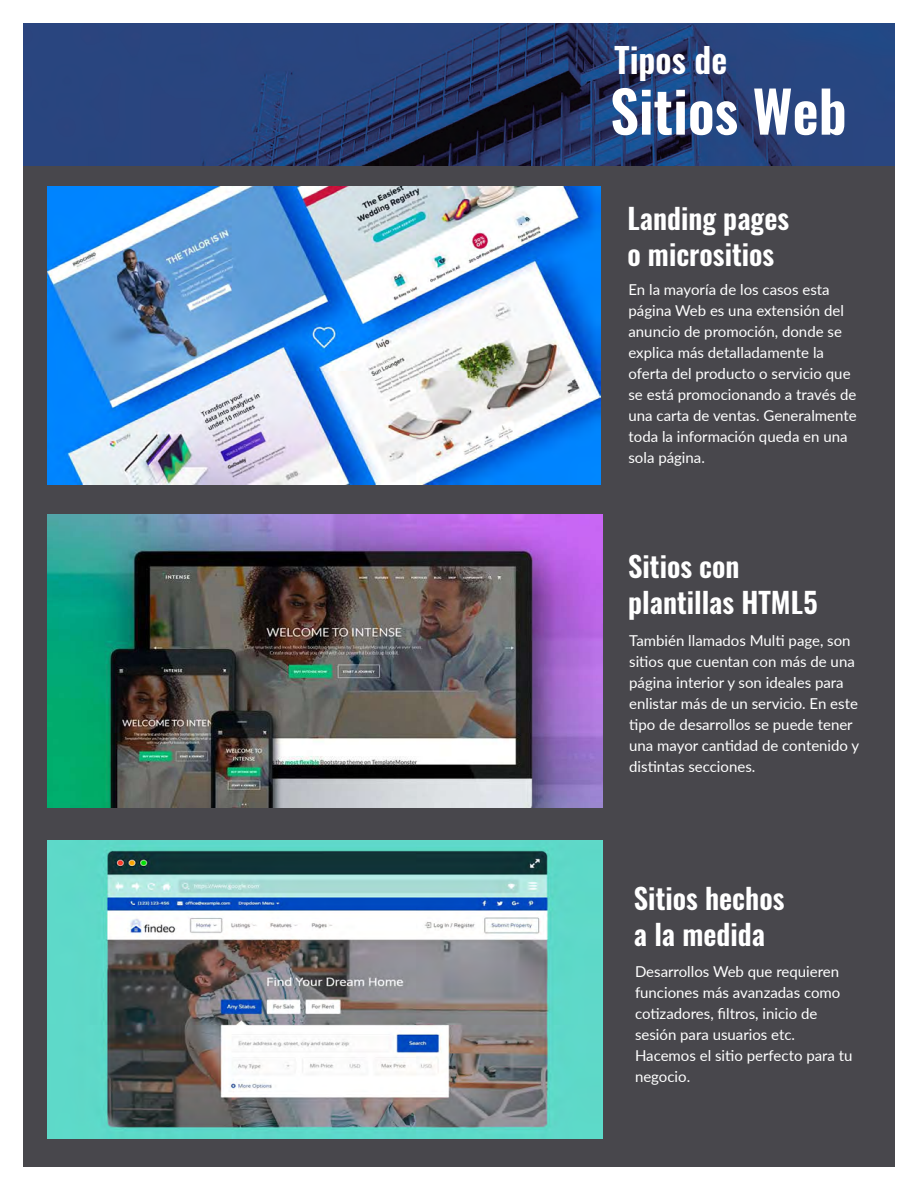
<style>
.page{position:relative;width:918px;height:1188px;background:#fff}
.page>*{position:absolute;margin:0;border:0;box-sizing:border-box;transform-origin:0 0}
.t1{font:600 57px "Oswald";color:#fff}
.t2{font:600 34.5px "Oswald";color:#fff}
.t3{font:600 28.5px/36px "Oswald";color:#fff}
.t4{font:15px/21px "Lato";color:#fff}
</style>
<div class="page">
<div style="left:0;top:34px;width:918px;height:1145px;background:#48474c"></div>
<img style="left:22px;top:23px;width:873px;height:143px">
<img style="left:48px;top:187px;width:553px;height:298px">
<img style="left:48px;top:514px;width:554px;height:294px">
<img style="left:48px;top:840px;width:554px;height:299px">
<div style="left:0;top:1px;width:22px;height:1187px;background:#fff"></div>
<div style="left:895px;top:1px;width:23px;height:1187px;background:#fff"></div>
<div style="left:0;top:1167px;width:918px;height:21px;background:#fff"></div>
<h2 class="t2" style="left:615px;top:36px;width:114px">Tipos de</h2>
<h1 class="t1" style="left:610px;top:72px;width:238px">Sitios Web</h1>
<h3 class="t3" style="left:627px;top:201px;width:163px">Landing pages o micrositios</h3>
<p class="t4" style="left:629px;top:278px;width:230px">En la mayoría de los casos esta página Web es una extensión del anuncio de promoción, donde se explica más detalladamente la oferta del producto o servicio que se está promocionando a través de una carta de ventas. Generalmente toda la información queda en una sola página.</p>
<h3 class="t3" style="left:628px;top:549px;width:191px">Sitios con plantillas HTML5</h3>
<p class="t4" style="left:629px;top:629px;width:232px">También llamados Multi page, son sitios que cuentan con más de una página interior y son ideales para enlistar más de un servicio. En este tipo de desarrollos se puede tener una mayor cantidad de contenido y distintas secciones.</p>
<h3 class="t3" style="left:634px;top:881px;width:152px">Sitios hechos a la medida</h3>
<p class="t4" style="left:635px;top:961px;width:219px">Desarrollos Web que requieren funciones más avanzadas como cotizadores, filtros, inicio de sesión para usuarios etc.<br>Hacemos el sitio perfecto para tu negocio.</p>
</div>
